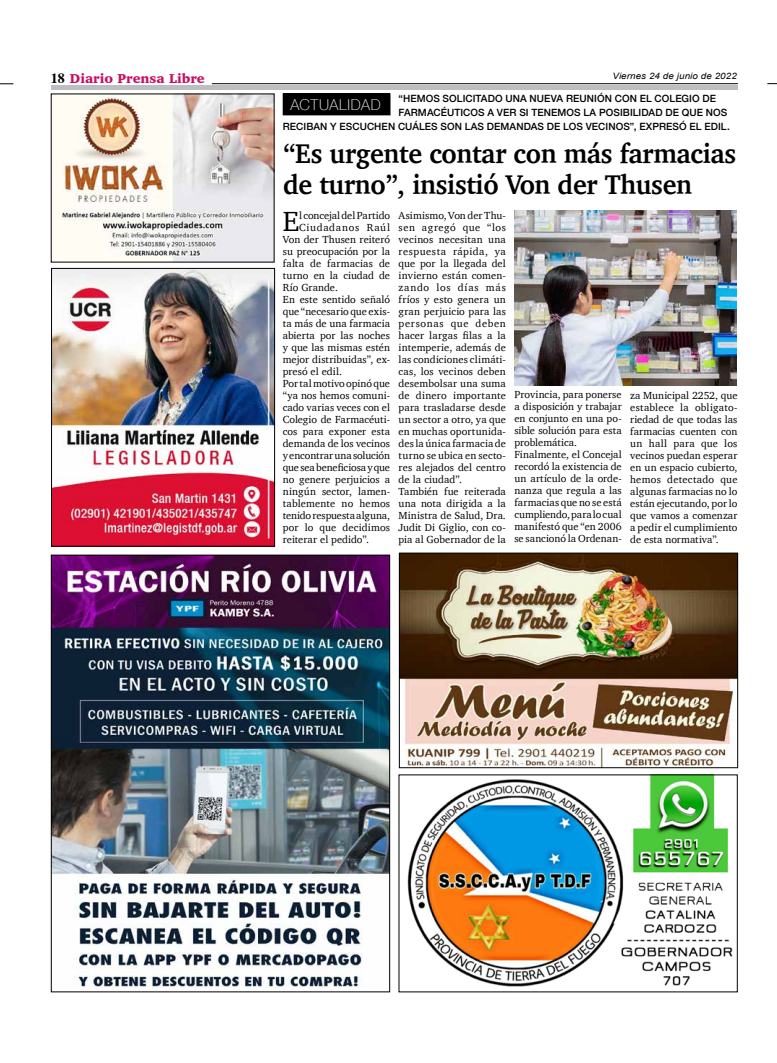
<style>
.page{position:relative;width:777px;height:1063px;background:#fff}
.page>*{position:absolute;margin:0;border:0;box-sizing:border-box;transform-origin:0 0}
.t1{font:28.4px "Charter";color:#000}
.t2{font:700 27.7px/30.6px "Charter";letter-spacing:-.01em;color:#000;scale:.95 1}
.t3{font:100 15px "Helvetica Neue";letter-spacing:.055em;color:#fff}
.t4{font:900 13.2px "Charter";color:#c80c5f}
.t5{font:10.5px/12px "Charter";letter-spacing:.005em;color:#000}
.t6{font:10.5px "Charter";letter-spacing:.065em;color:#000}
.t7{font:500 10px "Helvetica Neue";letter-spacing:.01em;color:#000}
.t8{font:italic 8.8px "Arial";letter-spacing:.01em;color:#000;scale:1.11 1}
.s1{font-family:"Times";font-weight:700;font-size:14px;color:#000}
</style>
<div class="page">
<hr style="left:212px;top:83px;width:526px;height:1px;background:#000">
<svg style="left:0;top:84px;width:13px;height:1px"></svg>
<div style="left:51px;top:85px;width:686px;height:5px;background:#bcbec0"></div>
<img style="left:53px;top:557px;width:335px;height:433px">
<div style="left:51px;top:555px;width:339px;height:437px;border:1px solid #000"></div>
<img style="left:401px;top:555px;width:335px;height:211px">
<div style="left:399px;top:553px;width:339px;height:215px;border:1px solid #000"></div>
<img style="left:407px;top:777px;width:326px;height:210px">
<img style="left:53px;top:270px;width:220px;height:274px">
<div style="left:51px;top:268px;width:224px;height:278px;border:1px solid #000"></div>
<img style="left:53px;top:96px;width:219px;height:164px">
<div style="left:283px;top:94px;width:107px;height:21px;background:#000"></div>
<img style="left:514px;top:210px;width:223px;height:175px">
<p class="t4" style="left:51px;top:70px;width:155px"><span class="s1">18</span> Diario Prensa Libre</p>
<p class="t8" style="left:612px;top:70px;width:113px">Viernes 24 de junio de 2022</p>
<p class="t7" style="left:398px;top:91px;width:319px">“HEMOS SOLICITADO UNA NUEVA REUNIÓN CON EL COLEGIO DE</p>
<p class="t7" style="left:398px;top:105px;width:330px">FARMACÉUTICOS A VER SI TENEMOS LA POSIBILIDAD DE QUE NOS</p>
<p class="t7" style="left:283px;top:119px;width:448px">RECIBAN Y ESCUCHEN CUÁLES SON LAS DEMANDAS DE LOS VECINOS”, EXPRESÓ EL EDIL.</p>
<h3 class="t3" style="left:290px;top:93px;width:92px">ACTUALIDAD</h3>
<h2 class="t2" style="left:283px;top:138px;width:479px">“Es urgente contar con más farmacias de turno”, insistió Von der Thusen</h2>
<h1 class="t1" style="left:283px;top:197px;width:18px">E</h1>
<p class="t5" style="left:299px;top:209px;width:92px">l concejal del Partido</p>
<p class="t6" style="left:299px;top:218px;width:92px">Ciudadanos Raúl</p>
<p class="t5" style="left:283px;top:233px;width:109px">Von der Thusen reiteró</p>
<p class="t5" style="left:283px;top:245px;width:109px">su preocupación por la</p>
<p class="t5" style="left:283px;top:257px;width:109px">falta de farmacias de</p>
<p class="t5" style="left:283px;top:269px;width:109px">turno en la ciudad de</p>
<p class="t5" style="left:283px;top:281px;width:57px">Río Grande.</p>
<p class="t5" style="left:283px;top:293px;width:109px">En este sentido señaló</p>
<p class="t5" style="left:283px;top:305px;width:109px">que “necesario que exis-</p>
<p class="t5" style="left:283px;top:317px;width:109px">ta más de una farmacia</p>
<p class="t5" style="left:283px;top:329px;width:109px">abierta por las noches</p>
<p class="t5" style="left:283px;top:341px;width:109px">y que las mismas estén</p>
<p class="t5" style="left:283px;top:353px;width:109px">mejor distribuidas”, ex-</p>
<p class="t5" style="left:283px;top:365px;width:61px">presó el edil.</p>
<p class="t5" style="left:283px;top:377px;width:109px">Por tal motivo opinó que</p>
<p class="t5" style="left:283px;top:389px;width:109px">“ya nos hemos comuni-</p>
<p class="t5" style="left:283px;top:401px;width:109px">cado varias veces con el</p>
<p class="t5" style="left:283px;top:413px;width:109px">Colegio de Farmacéuti-</p>
<p class="t5" style="left:283px;top:425px;width:109px">cos para exponer esta</p>
<p class="t5" style="left:283px;top:437px;width:109px">demanda de los vecinos</p>
<p class="t5" style="left:283px;top:449px;width:109px">y encontrar una solución</p>
<p class="t5" style="left:283px;top:461px;width:109px">que sea beneficiosa y que</p>
<p class="t5" style="left:283px;top:473px;width:109px">no genere perjuicios a</p>
<p class="t5" style="left:283px;top:485px;width:109px">ningún sector, lamen-</p>
<p class="t5" style="left:283px;top:497px;width:109px">tablemente no hemos</p>
<p class="t5" style="left:283px;top:509px;width:109px">tenido respuesta alguna,</p>
<p class="t5" style="left:283px;top:521px;width:109px">por lo que decidimos</p>
<p class="t5" style="left:283px;top:533px;width:88px">reiterar el pedido”.</p>
<p class="t5" style="left:398px;top:209px;width:109px">Asimismo, Von der Thu&shy;sen agregó que “los vecinos necesitan una respuesta rápida, ya que por la llegada del invierno están comen&shy;zando los días más fríos y esto genera un gran perjuicio para las personas que deben hacer largas filas a la intemperie, además de las condiciones climáti&shy;cas, los vecinos deben desembolsar una suma de dinero importante para trasladarse desde un sector a otro, ya que en muchas oportunida&shy;des la única farmacia de turno se ubica en secto&shy;res alejados del centro de la ciudad”.<br>También fue reiterada una nota dirigida a la<br>Ministra de Salud, Dra.<br>Judit Di Giglio, con co&shy;pia al Gobernador de la</p>
<p class="t5" style="left:514px;top:389px;width:109px">Provincia, para ponerse a disposición y trabajar en conjunto en una po&shy;sible solución para esta problemática.<br>Finalmente, el Concejal recordó la existencia de un artículo de la orde&shy;nanza que regula a las farmacias que no se está cumpliendo, para lo cual manifestó que “en 2006 se sancionó la Ordenan-</p>
<p class="t5" style="left:630px;top:389px;width:109px;text-align:justify">za Municipal 2252, que establece la obligato&shy;riedad de que todas las farmacias cuenten con un hall para que los vecinos puedan esperar en un espacio cubierto, hemos detectado que algunas farmacias no lo están ejecutando, por lo que vamos a comenzar a pedir el cumplimiento de esta normativa”.</p>
</div>
